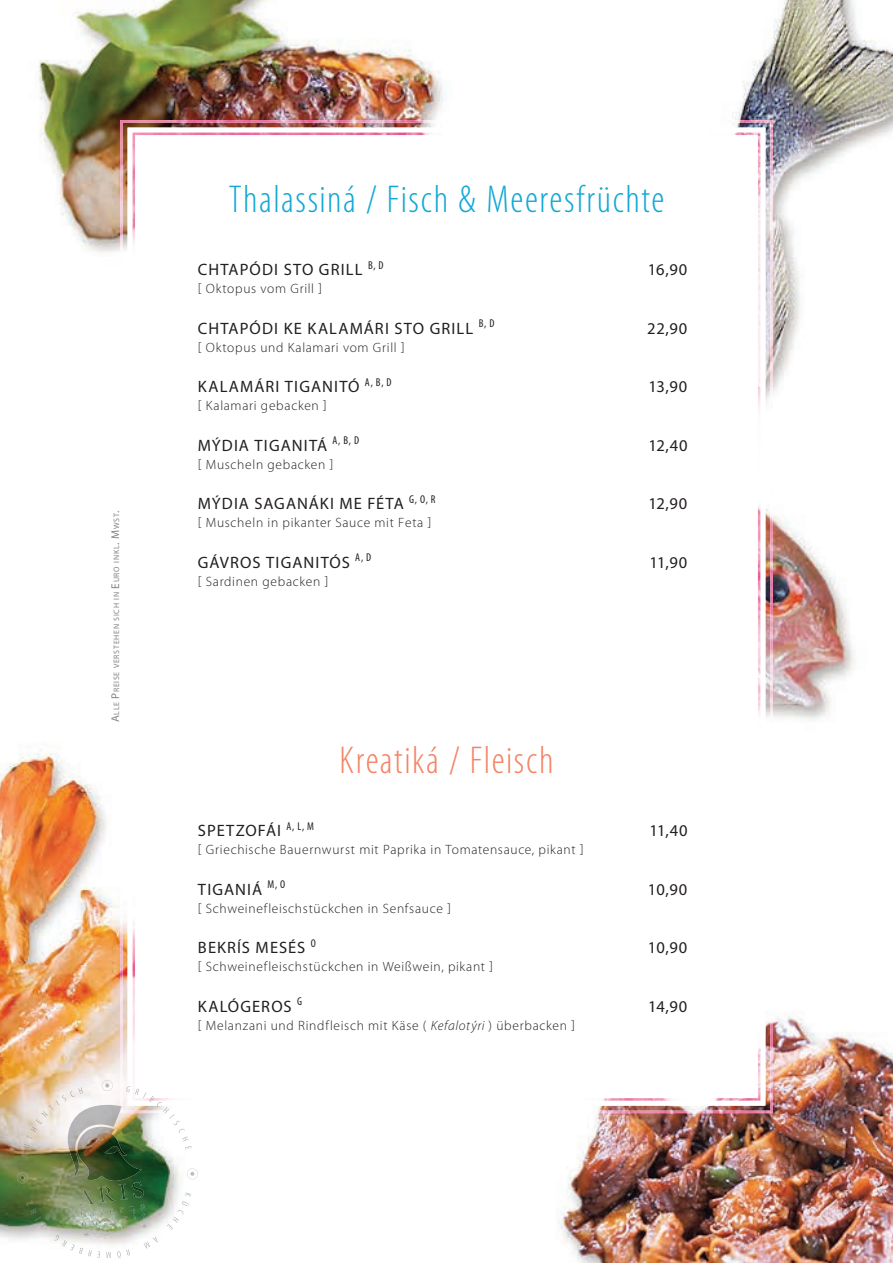
<style>
.page{position:relative;width:893px;height:1263px;background:#fff}
.page>*{position:absolute;margin:0;border:0;box-sizing:border-box;transform-origin:0 0}
.t1{font:300 condensed 39px "Myriad Pro";letter-spacing:.04em;color:#13a8d5}
.t2{font:300 condensed 39px "Myriad Pro";letter-spacing:.04em;color:#f48465}
.t3{font:16.5px "Myriad Pro";letter-spacing:.06em;color:#231f20}
.t4{font:300 13.5px "Myriad Pro";letter-spacing:.05em;color:#231f20}
.t5{font:7.8px "Myriad Pro";letter-spacing:.085em;color:#808285}
.s1{font-size:11.25px}
.s2{font-style:italic}
</style>
<div class="page">
<img style="left:0;top:0;width:893px;height:1263px">
<img style="left:120px;top:120px;width:653px;height:993px">
<img style="left:133px;top:133px;width:627px;height:968px">
<svg style="left:101px;top:1080px;width:12px;height:11px"></svg>
<svg style="left:194px;top:1168px;width:4px;height:11px"></svg>
<svg style="left:17px;top:1172px;width:3px;height:11px"></svg>
<svg style="left:80px;top:1206px;width:68px;height:31px;background:#9aad90"></svg>
<img style="left:105px;top:1083px;width:23px;height:9px">
<svg style="left:62px;top:1087px;width:21px;height:13px"></svg>
<img style="left:55px;top:1100px;width:73px;height:4px">
<img style="left:48px;top:1104px;width:121px;height:7px">
<svg style="left:128px;top:1086px;width:40px;height:25px"></svg>
<img style="left:20px;top:1111px;width:174px;height:95px">
<p class="t5" style="left:112px;top:722px;width:213px;rotate:-90deg"><span class="s1">A</span>LLE <span class="s1">P</span>REISE VERSTEHEN SICH IN <span class="s1">E</span>URO INKL<span class="s1">. M</span>WST<span class="s1">.</span></p>
<h1 class="t1" style="left:229px;top:176px;width:437px">Thalassiná / Fisch &amp; Meeresfrüchte</h1>
<p class="t3" style="left:198px;top:259px;width:187px">CHTAPÓDI STO GRILL <sup>B,</sup> <sup>D</sup></p>
<p class="t3" style="left:648px;top:259px;width:41px">16,90</p>
<p class="t4" style="left:198px;top:280px;width:126px">[ Oktopus vom Grill ]</p>
<p class="t3" style="left:198px;top:318px;width:298px">CHTAPÓDI KE KALAMÁRI STO GRILL <sup>B,</sup> <sup>D</sup></p>
<p class="t3" style="left:647px;top:318px;width:41px">22,90</p>
<p class="t4" style="left:198px;top:339px;width:208px">[ Oktopus und Kalamari vom Grill ]</p>
<p class="t3" style="left:198px;top:376px;width:195px">KALAMÁRI TIGANITÓ <sup>A,</sup> <sup>B,</sup> <sup>D</sup></p>
<p class="t3" style="left:648px;top:376px;width:40px">13,90</p>
<p class="t4" style="left:198px;top:397px;width:130px">[ Kalamari gebacken ]</p>
<p class="t3" style="left:198px;top:435px;width:163px">MÝDIA TIGANITÁ <sup>A,</sup> <sup>B,</sup> <sup>D</sup></p>
<p class="t3" style="left:648px;top:435px;width:41px">12,40</p>
<p class="t4" style="left:198px;top:456px;width:137px">[ Muscheln gebacken ]</p>
<p class="t3" style="left:198px;top:493px;width:239px">MÝDIA SAGANÁKI ME FÉTA <sup>G,</sup> <sup>O,</sup> <sup>R</sup></p>
<p class="t3" style="left:648px;top:493px;width:40px">12,90</p>
<p class="t4" style="left:198px;top:514px;width:235px">[ Muscheln in pikanter Sauce mit Feta ]</p>
<p class="t3" style="left:198px;top:552px;width:175px">GÁVROS TIGANITÓS <sup>A,</sup> <sup>D</sup></p>
<p class="t3" style="left:650px;top:552px;width:39px">11,90</p>
<p class="t4" style="left:198px;top:573px;width:132px">[ Sardinen gebacken ]</p>
<h1 class="t2" style="left:339px;top:737px;width:216px">Kreatiká / Fleisch</h1>
<p class="t3" style="left:198px;top:820px;width:118px">SPETZOFÁI <sup>A,</sup> <sup>L,</sup> <sup>M</sup></p>
<p class="t3" style="left:650px;top:820px;width:40px">11,40</p>
<p class="t4" style="left:198px;top:841px;width:387px">[ Griechische Bauernwurst mit Paprika in Tomatensauce, pikant ]</p>
<p class="t3" style="left:198px;top:879px;width:89px">TIGANIÁ <sup>M,</sup> <sup>O</sup></p>
<p class="t3" style="left:648px;top:879px;width:41px">10,90</p>
<p class="t4" style="left:198px;top:900px;width:255px">[ Schweinefleischstückchen in Senfsauce ]</p>
<p class="t3" style="left:198px;top:937px;width:119px">BEKRÍS MESÉS <sup>O</sup></p>
<p class="t3" style="left:648px;top:937px;width:41px">10,90</p>
<p class="t4" style="left:198px;top:958px;width:297px">[ Schweinefleischstückchen in Weißwein, pikant ]</p>
<p class="t3" style="left:198px;top:996px;width:106px">KALÓGEROS <sup>G</sup></p>
<p class="t3" style="left:648px;top:996px;width:41px">14,90</p>
<p class="t4" style="left:198px;top:1017px;width:379px">[ Melanzani und Rindfleisch mit Käse ( <span class="s2">Kefalotýri</span> ) überbacken ]</p>
</div>
